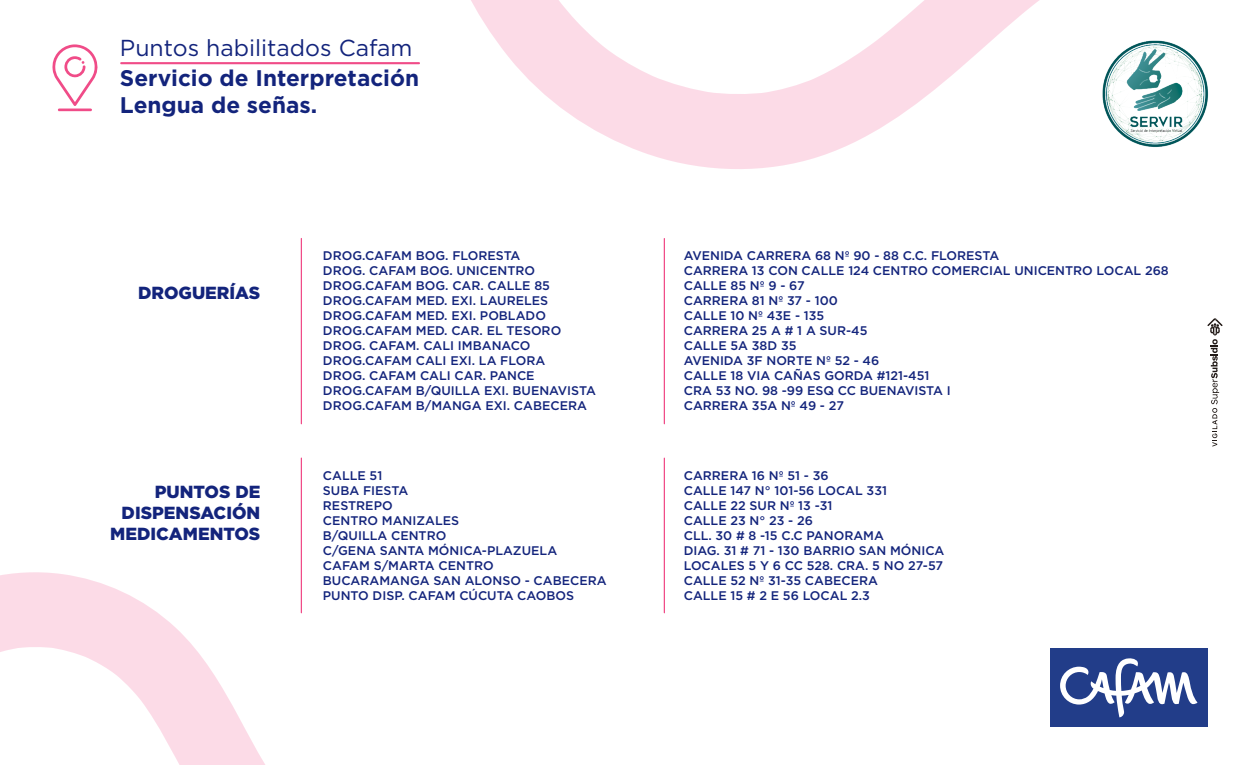
<style>
.page{position:relative;width:1260px;height:765px;background:#fff}
.page>*{position:absolute;margin:0;border:0;box-sizing:border-box;transform-origin:0 0}
.t1{font:23.12px "Gotham";color:#13247c}
.t2{font:700 22.62px/27.1px "Gotham";color:#13247c}
.t3{font:900 17.5px/21px "Gotham Pro";color:#13247c;text-align:right}
.t4{font:500 12.5px/15px "Gotham Pro";color:#13247c}
</style>
<div class="page">
<svg style="left:0;top:572px;width:302px;height:193px"></svg>
<svg style="left:471px;top:0;width:568px;height:169px"></svg>
<svg style="left:1208px;top:318px;width:15px;height:129px"></svg>
<hr style="left:301px;top:238px;width:1px;height:186px;background:#f04c88">
<hr style="left:664px;top:239px;width:1px;height:185px;background:#f04c88">
<hr style="left:301px;top:458px;width:1px;height:155px;background:#f04c88">
<hr style="left:664px;top:458px;width:1px;height:155px;background:#f04c88">
<div style="left:1050px;top:648px;width:158px;height:79px;background:#223d89"></div>
<svg style="left:1060px;top:658px;width:138px;height:60px"></svg>
<img style="left:1102px;top:40px;width:106px;height:107px">
<hr style="left:120px;top:62px;width:300px;height:2px;background:#f04c88">
<svg style="left:52px;top:44px;width:46px;height:67px"></svg>
<h1 class="t1" style="left:120px;top:33px;width:294px">Puntos habilitados Cafam</h1>
<h2 class="t2" style="left:120px;top:64px;width:301px">Servicio de Interpretación<br>Lengua de señas.</h2>
<h3 class="t3" style="left:138px;top:282px;width:124px">DROGUERÍAS</h3>
<h3 class="t3" style="left:110px;top:480px;width:152px">PUNTOS DE<br>DISPENSACIÓN<br>MEDICAMENTOS</h3>
<p class="t4" style="left:323px;top:248px;width:274px">DROG.CAFAM BOG. FLORESTA<br>DROG. CAFAM BOG. UNICENTRO<br>DROG.CAFAM BOG. CAR. CALLE 85<br>DROG.CAFAM MED. EXI. LAURELES<br>DROG.CAFAM MED. EXI. POBLADO<br>DROG.CAFAM MED. CAR. EL TESORO<br>DROG. CAFAM. CALI IMBANACO<br>DROG.CAFAM CALI EXI. LA FLORA<br>DROG. CAFAM CALI CAR. PANCE<br>DROG.CAFAM B/QUILLA EXI. BUENAVISTA<br>DROG.CAFAM B/MANGA EXI. CABECERA</p>
<p class="t4" style="left:684px;top:248px;width:487px">AVENIDA CARRERA 68 Nº 90 - 88 C.C. FLORESTA<br>CARRERA 13 CON CALLE 124 CENTRO COMERCIAL UNICENTRO LOCAL 268<br>CALLE 85 Nº 9 - 67<br>CARRERA 81 Nº 37 - 100<br>CALLE 10 Nº 43E - 135<br>CARRERA 25 A # 1 A SUR-45<br>CALLE 5A 38D 35<br>AVENIDA 3F NORTE Nº 52 - 46<br>CALLE 18 VIA CAÑAS GORDA #121-451<br>CRA 53 NO. 98 -99 ESQ CC BUENAVISTA I<br>CARRERA 35A Nº 49 - 27</p>
<p class="t4" style="left:323px;top:468px;width:285px">CALLE 51<br>SUBA FIESTA<br>RESTREPO<br>CENTRO MANIZALES<br>B/QUILLA CENTRO<br>C/GENA SANTA MÓNICA-PLAZUELA<br>CAFAM S/MARTA CENTRO<br>BUCARAMANGA SAN ALONSO - CABECERA<br>PUNTO DISP. CAFAM CÚCUTA CAOBOS</p>
<p class="t4" style="left:684px;top:468px;width:262px">CARRERA 16 Nº 51 - 36<br>CALLE 147 N° 101-56 LOCAL 331<br>CALLE 22 SUR Nº 13 -31<br>CALLE 23 N° 23 - 26<br>CLL. 30 # 8 -15 C.C PANORAMA<br>DIAG. 31 # 71 - 130 BARRIO SAN MÓNICA<br>LOCALES 5 Y 6 CC 528. CRA. 5 NO 27-57<br>CALLE 52 Nº 31-35 CABECERA<br>CALLE 15 # 2 E 56 LOCAL 2.3</p>
</div>
